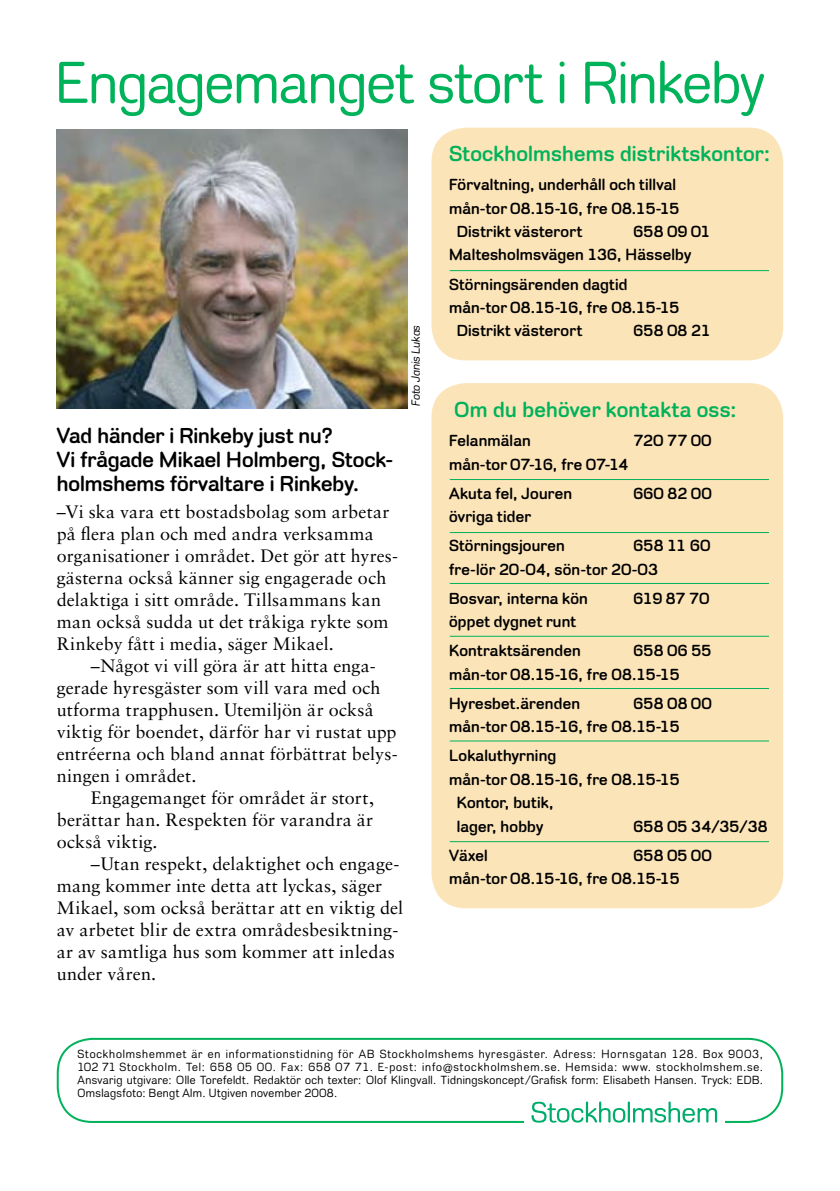
<style>
.page{position:relative;width:840px;height:1191px;background:#fff}
.page>*{position:absolute;margin:0;border:0;box-sizing:border-box;transform-origin:0 0}
.t1{font:60px "Stockholm Runt";letter-spacing:-.01em;color:#00b25a}
.t2{font:700 22px/24px "Stockholm Runt";color:#000}
.t3{font:700 22px "Stockholm Runt";letter-spacing:.01em;color:#00b25a}
.t4{font:18px/22px "Sabon";letter-spacing:.01em;color:#000}
.t5{font:700 16.4px/23.4px "Stockholm Runt";letter-spacing:.015em;color:#000}
.t6{font:12px/13px "Stockholm Runt";letter-spacing:.03em;color:#000;text-align:justify}
.t7{font:italic 12px "Stockholm Runt";color:#000}
</style>
<div class="page">
<div style="left:57px;top:1037px;width:725px;height:86px;border:2px solid #00b25a;border-radius:34px"></div>
<div style="left:524px;top:1088px;width:200px;height:62px;background:#fff"></div>
<svg style="left:531px;top:1101px;width:94px;height:21px"></svg>
<hr style="left:627px;top:1101px;width:2px;height:21px;background:#00ac6c">
<svg style="left:633px;top:1101px;width:83px;height:21px"></svg>
<img style="left:57px;top:129px;width:351px;height:279px">
<div style="left:431px;top:383px;width:351px;height:525px;background:#fce4b9;border-radius:34px"></div>
<hr style="left:449px;top:479px;width:319px;height:1px;background:#00b25a">
<hr style="left:449px;top:532px;width:319px;height:1px;background:#00b25a">
<hr style="left:449px;top:583px;width:319px;height:1px;background:#00b25a">
<hr style="left:449px;top:688px;width:319px;height:1px;background:#00b25a">
<hr style="left:449px;top:740px;width:319px;height:1px;background:#00b25a">
<hr style="left:449px;top:841px;width:319px;height:1px;background:#00b25a">
<hr style="left:449px;top:636px;width:319px;height:1px;background:#00b25a">
<div style="left:431px;top:128px;width:351px;height:232px;background:#fce4b9;border-radius:34px"></div>
<hr style="left:449px;top:270px;width:319px;height:1px;background:#00b25a">
<h1 class="t1" style="left:57px;top:48px;width:708px">Engagemanget stort i Rinkeby</h1>
<p class="t2" style="left:57px;top:423px;width:338px">Vad händer i Rinkeby just nu?<br>Vi frågade Mikael Holmberg, Stock&shy;holmshems förvaltare i Rinkeby.</p>
<p class="t4" style="left:57px;top:501px;width:343px">–Vi ska vara ett bostadsbolag som arbetar på flera plan och med andra verksamma organisationer i området. Det gör att hyres&shy;gästerna också känner sig engagerade och delaktiga i sitt område. Tillsammans kan man också sudda ut det tråkiga rykte som Rinkeby fått i media, säger Mikael.</p>
<p class="t4" style="left:57px;top:655px;width:342px;text-indent:34px">–Något vi vill göra är att hitta enga&shy;gerade hyresgäster som vill vara med och utforma trapphusen. Utemiljön är också viktig för boendet, därför har vi rustat upp entréerna och bland annat förbättrat belys&shy;ningen i området.</p>
<p class="t4" style="left:57px;top:787px;width:318px;text-align:justify;text-indent:34px">Engagemanget för området är stort, berättar han. Respekten för varandra är också viktig.</p>
<p class="t4" style="left:57px;top:853px;width:348px;text-indent:34px">–Utan respekt, delaktighet och engage&shy;mang kommer inte detta att lyckas, säger Mikael, som också berättar att en viktig del av arbetet blir de extra områdesbesiktning&shy;ar av samtliga hus som kommer att inledas under våren.</p>
<p class="t7" style="left:408px;top:406px;width:82px;rotate:-90deg">Foto Janis Lukas</p>
<p class="t3" style="left:449px;top:141px;width:323px">Stockholmshems distriktskontor:</p>
<p class="t5" style="left:449px;top:173px;width:228px">Förvaltning, underhåll och tillval</p>
<p class="t5" style="left:449px;top:196px;width:232px">mån-tor 08.15-16, fre 08.15-15</p>
<p class="t5" style="left:456px;top:219px;width:127px">Distrikt västerort</p>
<p class="t5" style="left:449px;top:219px;width:263px;text-indent:184px">658 09 01<br>Maltesholmsvägen 136, Hässelby</p>
<p class="t5" style="left:449px;top:272px;width:180px">Störningsärenden dagtid</p>
<p class="t5" style="left:449px;top:295px;width:232px">mån-tor 08.15-16, fre 08.15-15</p>
<p class="t5" style="left:456px;top:319px;width:127px">Distrikt västerort</p>
<p class="t5" style="left:633px;top:319px;width:79px">658 08 21</p>
<p class="t3" style="left:454px;top:397px;width:284px">Om du behöver kontakta oss:</p>
<p class="t5" style="left:449px;top:429px;width:83px">Felanmälan</p>
<p class="t5" style="left:633px;top:429px;width:79px">720 77 00</p>
<p class="t5" style="left:449px;top:449px;width:181px;line-height:29px">mån-tor 07-16, fre 07-14<br>Akuta fel, Jouren</p>
<p class="t5" style="left:633px;top:481px;width:80px">660 82 00</p>
<p class="t5" style="left:449px;top:502px;width:117px;line-height:29px">övriga tider<br>Störningsjouren</p>
<p class="t5" style="left:449px;top:534px;width:263px;text-indent:184px">658 11 60 fre-lör 20-04, sön-tor 20-03</p>
<p class="t5" style="left:449px;top:586px;width:140px">Bosvar, interna kön</p>
<p class="t5" style="left:633px;top:586px;width:77px">619 87 70</p>
<p class="t5" style="left:449px;top:607px;width:133px;line-height:29px">öppet dygnet runt<br>Kontraktsärenden</p>
<p class="t5" style="left:449px;top:639px;width:263px;text-indent:184px">658 06 55 mån-tor 08.15-16, fre 08.15-15</p>
<p class="t5" style="left:449px;top:691px;width:132px">Hyresbet.ärenden</p>
<p class="t5" style="left:449px;top:691px;width:264px;text-indent:184px">658 08 00 mån-tor 08.15-16, fre 08.15-15</p>
<p class="t5" style="left:449px;top:744px;width:109px">Lokaluthyrning</p>
<p class="t5" style="left:449px;top:767px;width:232px">mån-tor 08.15-16, fre 08.15-15</p>
<p class="t5" style="left:456px;top:790px;width:99px">Kontor, butik,</p>
<p class="t5" style="left:456px;top:814px;width:88px">lager, hobby</p>
<p class="t5" style="left:633px;top:814px;width:136px">658 05 34/35/38</p>
<p class="t5" style="left:449px;top:843px;width:40px">Växel</p>
<p class="t5" style="left:449px;top:843px;width:264px;text-indent:184px">658 05 00 mån-tor 08.15-16, fre 08.15-15</p>
<p class="t6" style="left:77px;top:1047px;width:687px">Stockholmshemmet är en informationstidning för AB Stockholmshems hyresgäster. Adress: Hornsgatan 128. Box 9003, 102 71 Stockholm. Tel: 658 05 00. Fax: 658 07 71. E-post: info@stockholmshem.se. Hemsida: www. stockholmshem.se.<br>Ansvarig utgivare: Olle Torefeldt. Redaktör och texter: Olof Klingvall. Tidningskoncept/Grafisk form: Elisabeth Hansen. Tryck: EDB.<br>Omslagsfoto: Bengt Alm. Utgiven november 2008.</p>
</div>
